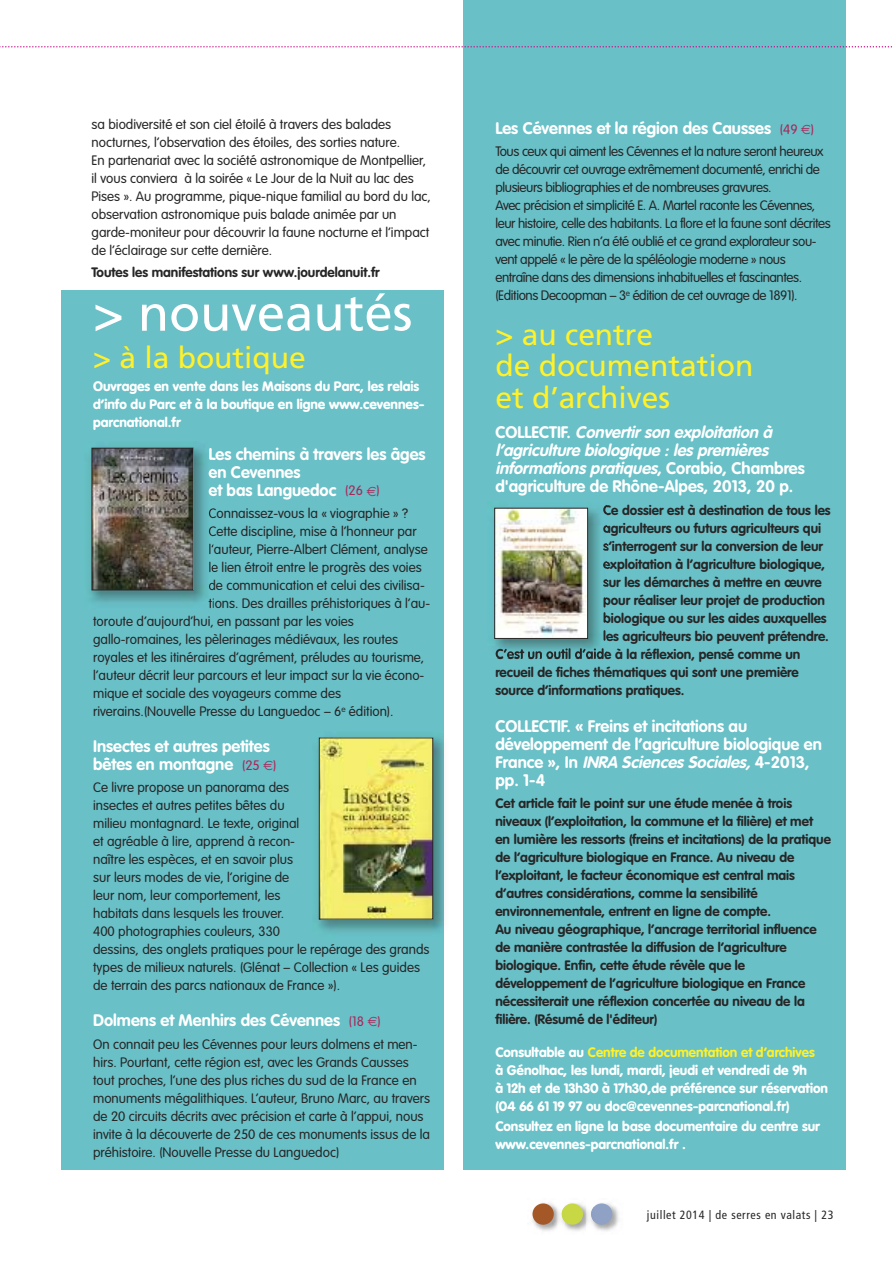
<style>
.page{position:relative;width:893px;height:1263px;background:#fff}
.page>*{position:absolute;margin:0;border:0;box-sizing:border-box;transform-origin:0 0}
.t1{font:51px "Frutiger";letter-spacing:-.005em;color:#fff}
.t2{font:30px/31.5px "Frutiger";color:#fff12a}
.t3{font:700 16.5px/18px "VAG Rounded";color:#fff}
.t4{font:italic 700 16.5px/18px "VAG Rounded";color:#fff}
.t5{font:300 13.5px/18px "VAG Rounded";color:#272627}
.t6{font:700 13.5px/18px "VAG Rounded";color:#272627}
.t7{font:300 13.5px/18px "VAG Rounded";letter-spacing:-.03em;color:#272627}
.t8{font:900 13.5px/18px "VAG Rounded";color:#fff}
.t9{font:condensed 12px "Frutiger LT Std";letter-spacing:.05em;color:#272627}
.s1{font-weight:300;font-size:13.5px;color:#aa2559}
.s2{font-style:normal}
.s3{font-style:italic}
.s4{font-weight:700;color:#fff12a}
</style>
<div class="page">
<img style="left:594px;top:1203px;width:25px;height:28px">
<div style="left:591px;top:1203px;width:21px;height:22px;background:#8fa1c5;border-radius:50%"></div>
<img style="left:565px;top:1203px;width:29px;height:28px">
<img style="left:591px;top:1206px;width:3px;height:15px">
<div style="left:562px;top:1203px;width:21px;height:22px;background:#c8d845;border-radius:50%"></div>
<img style="left:532px;top:1203px;width:33px;height:28px">
<img style="left:562px;top:1206px;width:3px;height:16px">
<div style="left:532px;top:1203px;width:22px;height:22px;background:#a45827;border-radius:50%"></div>
<div style="left:463px;top:0;width:383px;height:1169px;background:#69c0c7"></div>
<svg style="left:0;top:46px;width:892px;height:2px"></svg>
<div style="left:61px;top:290px;width:383px;height:879px;background:#69c0c7"></div>
<img style="left:89px;top:447px;width:123px;height:162px">
<svg style="left:209px;top:447px;width:3px;height:13px"></svg>
<svg style="left:209px;top:467px;width:3px;height:11px"></svg>
<svg style="left:209px;top:485px;width:3px;height:13px"></svg>
<svg style="left:209px;top:508px;width:3px;height:10px"></svg>
<svg style="left:209px;top:526px;width:3px;height:30px"></svg>
<svg style="left:209px;top:562px;width:3px;height:10px"></svg>
<svg style="left:209px;top:581px;width:3px;height:9px"></svg>
<svg style="left:209px;top:598px;width:3px;height:10px"></svg>
<img style="left:94px;top:450px;width:97px;height:138px">
<div style="left:92px;top:448px;width:101px;height:142px;border:1px solid #272627"></div>
<img style="left:494px;top:507px;width:112px;height:150px">
<svg style="left:603px;top:505px;width:3px;height:10px"></svg>
<svg style="left:603px;top:522px;width:3px;height:12px"></svg>
<svg style="left:603px;top:540px;width:3px;height:12px"></svg>
<svg style="left:603px;top:558px;width:3px;height:12px"></svg>
<svg style="left:603px;top:576px;width:3px;height:11px"></svg>
<svg style="left:603px;top:594px;width:3px;height:30px"></svg>
<svg style="left:603px;top:630px;width:3px;height:12px"></svg>
<img style="left:496px;top:648px;width:89px;height:9px">
<img style="left:496px;top:510px;width:90px;height:127px">
<div style="left:494px;top:508px;width:94px;height:131px;border:1px solid #272627"></div>
<img style="left:317px;top:737px;width:127px;height:195px">
<img style="left:321px;top:739px;width:110px;height:178px">
<div style="left:319px;top:737px;width:114px;height:182px;border:1px solid #272627"></div>
<p class="t5" style="left:92px;top:116px;width:341px">sa biodiversité et son ciel étoilé à travers des balades nocturnes, l’observation des étoiles, des sorties nature.<br>En partenariat avec la société astronomique de Montpellier, il vous conviera à la soirée « Le Jour de la Nuit au lac des Pises ». Au programme, pique-nique familial au bord du lac, observation astronomique puis balade animée par un garde-moniteur pour découvrir la faune nocturne et l’impact de l’éclairage sur cette dernière.</p>
<p class="t6" style="left:92px;top:265px;width:289px">Toutes les manifestations sur www.jourdelanuit.fr</p>
<h1 class="t1" style="left:93px;top:292px;width:321px">&gt; nouveautés</h1>
<h2 class="t2" style="left:93px;top:345px;width:214px">&gt; à la boutique</h2>
<p class="t8" style="left:93px;top:378px;width:333px">Ouvrages en vente dans les Maisons du Parc, les relais d’info du Parc et à la boutique en ligne www.cevennes&shy;parcnational.fr</p>
<p class="t3" style="left:208px;top:446px;width:219px">Les chemins à travers les âges en Cevennes<br>et bas Languedoc <span class="s1">(26 )</span></p>
<p class="t5" style="left:208px;top:505px;width:201px">Connaissez-vous la « viographie » ?</p>
<p class="t5" style="left:208px;top:523px;width:210px">Cette discipline, mise à l’honneur par</p>
<p class="t5" style="left:208px;top:541px;width:221px">l’auteur, Pierre-Albert Clément, analyse</p>
<p class="t5" style="left:208px;top:559px;width:215px">le lien étroit entre le progrès des voies</p>
<p class="t5" style="left:208px;top:577px;width:218px">de communication et celui des civilisa-</p>
<p class="t5" style="left:208px;top:595px;width:223px">tions. Des drailles préhistoriques à l’au-</p>
<p class="t5" style="left:93px;top:613px;width:262px">toroute d’aujourd’hui, en passant par les voies</p>
<p class="t5" style="left:93px;top:631px;width:306px">gallo-romaines, les pèlerinages médiévaux, les routes</p>
<p class="t5" style="left:93px;top:649px;width:333px">royales et les itinéraires d’agrément, préludes au tourisme,</p>
<p class="t5" style="left:93px;top:667px;width:333px">l’auteur décrit leur parcours et leur impact sur la vie écono-</p>
<p class="t5" style="left:93px;top:685px;width:249px">mique et sociale des voyageurs comme des</p>
<p class="t5" style="left:93px;top:703px;width:302px">riverains.(Nouvelle Presse du Languedoc – 6<sup>e</sup> édition).</p>
<p class="t3" style="left:93px;top:738px;width:185px">Insectes et autres petites bêtes en montagne <span class="s1">(25 )</span></p>
<p class="t5" style="left:93px;top:780px;width:338px">Ce livre propose un panorama des<br>insectes et autres petites bêtes du<br>milieu montagnard. Le texte, original<br>et agréable à lire, apprend à recon-<br>naître les espèces, et en savoir plus<br>sur leurs modes de vie, l’origine de<br>leur nom, leur comportement, les<br>habitats dans lesquels les trouver.<br>400 photographies couleurs, 330<br>dessins, des onglets pratiques pour le repérage des grands types de milieux naturels. (Glénat – Collection « Les guides de terrain des parcs nationaux de France »).</p>
<p class="t3" style="left:93px;top:1013px;width:289px">Dolmens et Menhirs des Cévennes <span class="s1">(18 )</span></p>
<p class="t5" style="left:93px;top:1036px;width:338px">On connait peu les Cévennes pour leurs dolmens et men&shy;hirs. Pourtant, cette région est, avec les Grands Causses tout proches, l’une des plus riches du sud de la France en monuments mégalithiques. L’auteur, Bruno Marc, au travers de 20 circuits décrits avec précision et carte à l’appui, nous invite à la découverte de 250 de ces monuments issus de la préhistoire. (Nouvelle Presse du Languedoc)</p>
<p class="t3" style="left:495px;top:121px;width:320px">Les Cévennes et la région des Causses <span class="s1">(49 )</span></p>
<p class="t7" style="left:495px;top:144px;width:337px">Tous ceux qui aiment les Cévennes et la nature seront heureux de découvrir cet ouvrage extrêmement documenté, enrichi de plusieurs bibliographies et de nombreuses gravures.<br>Avec précision et simplicité E. A. Martel raconte les Cévennes, leur histoire, celle des habitants. La flore et la faune sont décrites avec minutie. Rien n’a été oublié et ce grand explorateur sou&shy;vent appelé « le père de la spéléologie moderne » nous entraîne dans des dimensions inhabituelles et fascinantes. (Editions Decoopman – 3<sup>e</sup> édition de cet ouvrage de 1891).</p>
<h2 class="t2" style="left:495px;top:321px;width:260px">&gt; au centre<br>de documentation et d’archives</h2>
<p class="t4" style="left:495px;top:425px;width:311px"><span class="s2">C O L L E C T I F.</span> Convertir son exploitation à l’agriculture biologique : les premières informationspratiques<span class="s2">, Corabio, Chambres d'agriculture de Rhône-Alpes, 2013, 20 p.</span></p>
<p class="t6" style="left:603px;top:502px;width:229px">Ce dossier est à destination de tous les</p>
<p class="t6" style="left:603px;top:520px;width:220px">agriculteurs ou futurs agriculteurs qui</p>
<p class="t6" style="left:603px;top:538px;width:222px">s’interrogent sur la conversion de leur</p>
<p class="t6" style="left:603px;top:556px;width:224px">exploitation à l’agriculture biologique,</p>
<p class="t6" style="left:603px;top:574px;width:220px">sur les démarches à mettre en œuvre</p>
<p class="t6" style="left:603px;top:592px;width:224px">pour réaliser leur projet de production</p>
<p class="t6" style="left:603px;top:610px;width:225px">biologique ou sur les aides auxquelles</p>
<p class="t6" style="left:603px;top:628px;width:227px">les agriculteurs bio peuvent prétendre.</p>
<p class="t6" style="left:495px;top:646px;width:306px">C’est un outil d’aide à la réflexion, pensé comme un</p>
<p class="t6" style="left:495px;top:664px;width:305px">recueil de fiches thématiques qui sont une première</p>
<p class="t6" style="left:495px;top:682px;width:191px">source d’informations pratiques.</p>
<p class="t3" style="left:495px;top:718px;width:328px">COLLECTIF. « Freins et incitations au développement de l’agriculture biologique en France », In <span class="s3">INRASciencesSociales,</span> 4-2013, pp. 1-4</p>
<p class="t6" style="left:495px;top:795px;width:337px">Cet article fait le point sur une étude menée à trois niveaux (l’exploitation, la commune et la filière) et met en lumière les ressorts (freins et incitations) de la pratique de l’agriculture biologique en France. Au niveau de l’exploitant, le facteur économique est central mais d’autres considérations, comme la sensibilité environnementale, entrent en ligne de compte.<br>Au niveau géographique, l’ancrage territorial influence de manière contrastée la diffusion de l’agriculture biologique. Enfin, cette étude révèle que le développement de l’agriculture biologique en France nécessiterait une réflexion concertée au niveau de la filière. (Résumé de l'éditeur)</p>
<p class="t8" style="left:495px;top:1044px;width:334px">Consultable au <span class="s4">Centre de documentation et d’archives<br></span>à Génolhac, les lundi, mardi, jeudi et vendredi de 9h<br>à 12h et de 13h30 à 17h30,de préférence sur réservation (04 66 61 19 97 ou doc@cevennes-parcnational.fr)</p>
<p class="t8" style="left:495px;top:1118px;width:326px">Consultez en ligne la base documentaire du centre sur www.cevennes-parcnational.fr .</p>
<p class="t9" style="left:647px;top:1210px;width:188px">juillet 2014 | de serres en valats | 23</p>
</div>
